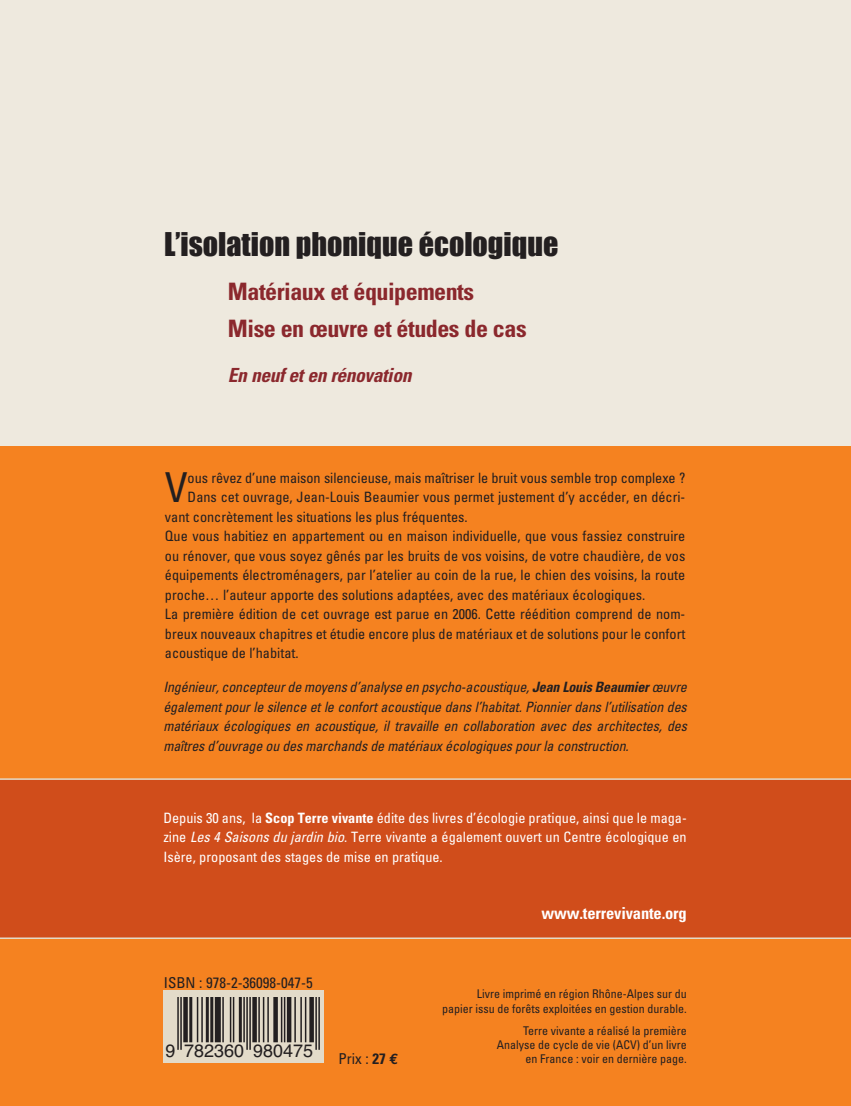
<style>
.page{position:relative;width:851px;height:1106px;background:#fff}
.page>*{position:absolute;margin:0;border:0;box-sizing:border-box;transform-origin:0 0}
.Normal_e{font:condensed 41.25px "Univers LT Std";color:#231f20}
.Normal_e-2{font:30px "Impact";color:#231f20}
.Normal_e-3{font:700 condensed 24px "Univers";letter-spacing:-.02em;color:#8b282d}
.Normal_e-4{font:italic 700 condensed 19.5px "Univers";color:#8b282d}
.t1{font:18px "Helvetica";color:#231f20}
.t2{font:700 condensed 16.5px "Univers";letter-spacing:-.01em;color:#fff}
.Normal_e-5{font:condensed 15px "Univers LT Std";color:#231f20}
.Normal_e-6{font:condensed 14.25px/19.5px "Univers LT Std";color:#231f20;text-align:justify}
.Normal_e-7{font:italic condensed 14.25px/19.5px "Univers LT Std";letter-spacing:-.01em;color:#231f20;text-align:justify}
.Normal_e-8{font:condensed 14.25px/19.5px "Univers LT Std";color:#fff;text-align:justify}
.t3{font:condensed 12px/14.2px "Univers LT Std";color:#231f20;text-align:right}
.s1{font-weight:700}
.s2{font-style:italic}
.s3{font-family:"Univers";font-weight:700}
.s4{font-family:"Euro Mono";font-weight:700;font-stretch:normal}
</style>
<div class="page">
<div style="left:0;top:0;width:850px;height:450px;background:#eee9de"></div>
<div style="left:0;top:446px;width:850px;height:660px;background:#f58220"></div>
<div style="left:0;top:779px;width:850px;height:158px;background:#d04d1b"></div>
<hr style="left:0;top:778px;width:850px;height:2px;background:#e3dbc9">
<hr style="left:0;top:937px;width:850px;height:2px;background:#e3dbc9">
<div style="left:163px;top:990px;width:161px;height:15px;background:#e3dbc9"></div>
<div style="left:163px;top:997px;width:161px;height:66px;background:#e3dbc9"></div>
<hr style="left:177px;top:997px;width:2px;height:52px;background:#231f20">
<hr style="left:180px;top:997px;width:2px;height:52px;background:#231f20">
<hr style="left:183px;top:997px;width:2px;height:45px;background:#231f20">
<hr style="left:185px;top:997px;width:1px;height:45px;background:#231f20">
<hr style="left:186px;top:997px;width:2px;height:45px;background:#231f20">
<hr style="left:189px;top:997px;width:2px;height:45px;background:#231f20">
<hr style="left:191px;top:997px;width:1px;height:45px;background:#231f20">
<hr style="left:197px;top:997px;width:1px;height:45px;background:#231f20">
<hr style="left:201px;top:997px;width:2px;height:45px;background:#231f20">
<hr style="left:206px;top:997px;width:1px;height:45px;background:#231f20">
<hr style="left:207px;top:997px;width:2px;height:45px;background:#231f20">
<hr style="left:210px;top:997px;width:2px;height:45px;background:#231f20">
<hr style="left:212px;top:997px;width:1px;height:45px;background:#231f20">
<hr style="left:215px;top:997px;width:1px;height:45px;background:#231f20">
<hr style="left:216px;top:997px;width:2px;height:45px;background:#231f20">
<hr style="left:218px;top:997px;width:1px;height:45px;background:#231f20">
<hr style="left:219px;top:997px;width:2px;height:45px;background:#231f20">
<hr style="left:222px;top:997px;width:2px;height:45px;background:#231f20">
<hr style="left:230px;top:997px;width:1px;height:45px;background:#231f20">
<hr style="left:233px;top:997px;width:1px;height:45px;background:#231f20">
<hr style="left:239px;top:997px;width:1px;height:45px;background:#231f20">
<hr style="left:240px;top:997px;width:2px;height:45px;background:#231f20">
<hr style="left:243px;top:997px;width:2px;height:45px;background:#231f20">
<hr style="left:246px;top:997px;width:2px;height:52px;background:#231f20">
<hr style="left:249px;top:997px;width:2px;height:52px;background:#231f20">
<hr style="left:252px;top:997px;width:2px;height:45px;background:#231f20">
<hr style="left:254px;top:997px;width:1px;height:45px;background:#231f20">
<hr style="left:255px;top:997px;width:2px;height:45px;background:#231f20">
<hr style="left:258px;top:997px;width:2px;height:45px;background:#231f20">
<hr style="left:263px;top:997px;width:1px;height:45px;background:#231f20">
<hr style="left:267px;top:997px;width:2px;height:45px;background:#231f20">
<hr style="left:273px;top:997px;width:2px;height:45px;background:#231f20">
<hr style="left:275px;top:997px;width:1px;height:45px;background:#231f20">
<hr style="left:276px;top:997px;width:2px;height:45px;background:#231f20">
<hr style="left:281px;top:997px;width:1px;height:45px;background:#231f20">
<hr style="left:284px;top:997px;width:1px;height:45px;background:#231f20">
<hr style="left:287px;top:997px;width:1px;height:45px;background:#231f20">
<hr style="left:288px;top:997px;width:2px;height:45px;background:#231f20">
<hr style="left:290px;top:997px;width:1px;height:45px;background:#231f20">
<hr style="left:294px;top:997px;width:2px;height:45px;background:#231f20">
<hr style="left:300px;top:997px;width:2px;height:45px;background:#231f20">
<hr style="left:305px;top:997px;width:1px;height:45px;background:#231f20">
<hr style="left:309px;top:997px;width:2px;height:45px;background:#231f20">
<hr style="left:311px;top:997px;width:1px;height:45px;background:#231f20">
<hr style="left:312px;top:997px;width:2px;height:45px;background:#231f20">
<hr style="left:315px;top:997px;width:2px;height:52px;background:#231f20">
<hr style="left:318px;top:997px;width:2px;height:52px;background:#231f20">
<p class="Normal_e-2" style="left:164px;top:221px;width:395px">L’isolation phonique écologique</p>
<p class="Normal_e-3" style="left:228px;top:276px;width:247px">Matériaux et équipements</p>
<p class="Normal_e-3" style="left:228px;top:314px;width:300px">Mise en œuvre et études de cas</p>
<p class="Normal_e-4" style="left:228px;top:363px;width:190px">Enneufetenrénovation</p>
<p class="Normal_e" style="left:165px;top:461px;width:24px">V</p>
<p class="Normal_e-6" style="left:188px;top:467px;width:499px">ous rêvez d’une maison silencieuse, mais maîtriser le bruit vous semble trop complexe ?</p>
<p class="Normal_e-6" style="left:188px;top:487px;width:499px">Dans cet ouvrage, Jean-Louis Beaumier vous permet justement d’y accéder, en décri-</p>
<p class="Normal_e-6" style="left:165px;top:506px;width:304px">vant concrètement les situations les plus fréquentes.</p>
<p class="Normal_e-6" style="left:165px;top:526px;width:522px">Que vous habitiez en appartement ou en maison individuelle, que vous fassiez construire ou rénover, que vous soyez gênés par les bruits de vos voisins, de votre chaudière, de vos équipements électroménagers, par l’atelier au coin de la rue, le chien des voisins, la route proche… l’auteur apporte des solutions adaptées, avec des matériaux écologiques.</p>
<p class="Normal_e-6" style="left:165px;top:604px;width:522px">La première édition de cet ouvrage est parue en 2006. Cette réédition comprend de nom&shy;breux nouveaux chapitres et étudie encore plus de matériaux et de solutions pour le confort acoustique de l’habitat.</p>
<p class="Normal_e-7" style="left:163px;top:677px;width:525px">Ingénieur, concepteur de moyens d’analyse en psycho-acoustique, <span class="s1">Jean Louis Beaumier</span> œuvre également pour le silence et le confort acoustique dans l’habitat. Pionnier dans l’utilisation des matériaux écologiques en acoustique, il travaille en collaboration avec des architectes, des maîtres d’ouvrage ou des marchands de matériaux écologiques pour la construction.</p>
<p class="Normal_e-8" style="left:163px;top:807px;width:525px">Depuis 30 ans, la <span class="s1">Scop Terre vivante</span> édite des livres d’écologie pratique, ainsi que le maga&shy;zine <span class="s2">Les 4 Saisons du jardin bio</span>. Terre vivante a également ouvert un Centre écologique en Isère, proposant des stages de mise en pratique.</p>
<p class="Normal_e-5" style="left:164px;top:973px;width:150px">ISBN : 978-2-36098-047-5</p>
<p class="t1" style="left:165px;top:1037px;width:149px">9 782360 980475</p>
<p class="t2" style="left:541px;top:902px;width:147px">www.terrevivante.org</p>
<p class="t3" style="left:442px;top:986px;width:246px">Livre imprimé en région Rhône-Alpes sur du<br>papier issu de forêts exploitées en gestion durable.</p>
<p class="t3" style="left:496px;top:1023px;width:191px">Terre vivante a réalisé la première<br>Analyse de cycle de vie (ACV) d’un livre</p>
<p class="Normal_e-5" style="left:338px;top:1048px;width:62px">Prix : <span class="s3">27</span> <span class="s4">E</span></p>
<p class="t3" style="left:525px;top:1051px;width:163px">en France : voir en dernière page.</p>
</div>
